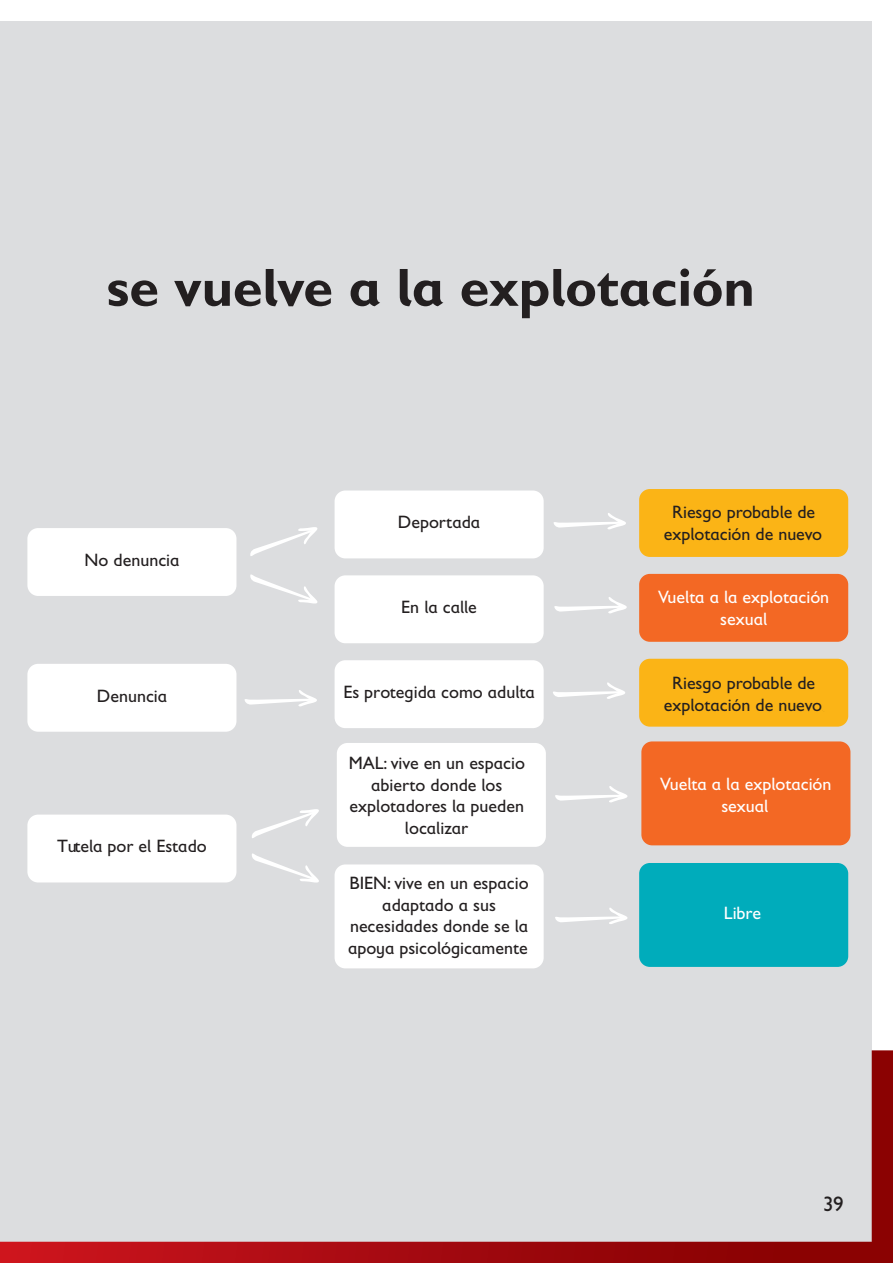
<style>
.page{position:relative;width:893px;height:1263px;background:#fff}
.page>*{position:absolute;margin:0;border:0;box-sizing:border-box;transform-origin:0 0}
.t1{font:700 54px "Gill Sans Infant Std";letter-spacing:-.005em;color:#231f20}
.t2{font:21px "Gill Sans Infant Std";color:#231f20}
.t3{font:18px/21.6px "Gill Sans Infant Std";color:#231f20;text-align:center}
.t4{font:18px/21.6px "Gill Sans Infant Std";color:#fff;text-align:center}
</style>
<div class="page">
<div style="left:0;top:21px;width:872px;height:1221px;background:#dcdddf"></div>
<div style="left:27px;top:528px;width:209px;height:68px;background:#fff;border-radius:11px"></div>
<div style="left:27px;top:664px;width:209px;height:68px;background:#fff;border-radius:11px"></div>
<div style="left:27px;top:814px;width:209px;height:68px;background:#fff;border-radius:11px"></div>
<svg style="left:250px;top:527px;width:67px;height:29px"></svg>
<svg style="left:250px;top:574px;width:67px;height:30px"></svg>
<svg style="left:245px;top:690px;width:72px;height:17px"></svg>
<svg style="left:252px;top:809px;width:67px;height:29px"></svg>
<svg style="left:252px;top:853px;width:67px;height:30px"></svg>
<div style="left:335px;top:490px;width:209px;height:68px;background:#fff;border-radius:11px"></div>
<div style="left:335px;top:575px;width:209px;height:68px;background:#fff;border-radius:11px"></div>
<div style="left:335px;top:660px;width:209px;height:68px;background:#fff;border-radius:11px"></div>
<div style="left:337px;top:743px;width:209px;height:104px;background:#fff;border-radius:11px"></div>
<div style="left:335px;top:864px;width:209px;height:104px;background:#fff;border-radius:11px"></div>
<div style="left:639px;top:489px;width:209px;height:68px;background:#fbb416;border-radius:11px"></div>
<div style="left:639px;top:574px;width:209px;height:68px;background:#f36824;border-radius:11px"></div>
<div style="left:639px;top:659px;width:209px;height:68px;background:#fbb416;border-radius:11px"></div>
<div style="left:641px;top:741px;width:209px;height:104px;background:#f36824;border-radius:11px"></div>
<div style="left:639px;top:863px;width:209px;height:104px;background:#00acbb;border-radius:11px"></div>
<svg style="left:554px;top:513px;width:72px;height:17px"></svg>
<svg style="left:554px;top:597px;width:73px;height:17px"></svg>
<svg style="left:553px;top:682px;width:72px;height:17px"></svg>
<svg style="left:555px;top:786px;width:73px;height:17px"></svg>
<svg style="left:555px;top:908px;width:73px;height:16px"></svg>
<svg style="left:0;top:1050px;width:893px;height:213px"></svg>
<h1 class="t1" style="left:106px;top:256px;width:650px">se vuelve a la explotación</h1>
<p class="t3" style="left:85px;top:549px;width:96px">No denuncia</p>
<p class="t3" style="left:97px;top:685px;width:72px">Denuncia</p>
<p class="t3" style="left:57px;top:835px;width:151px">Tutela por el Estado</p>
<p class="t3" style="left:398px;top:511px;width:84px">Deportada</p>
<p class="t3" style="left:401px;top:596px;width:77px">En la calle</p>
<p class="t3" style="left:343px;top:681px;width:193px">Es protegida como adulta</p>
<p class="t3" style="left:349px;top:752px;width:178px">MAL: vive en un espacio abierto donde los explotadores la pueden localizar</p>
<p class="t3" style="left:348px;top:872px;width:185px">BIEN: vive en un espacio adaptado a sus necesidades donde se la apoya psicológicamente.</p>
<p class="t3" style="left:664px;top:501px;width:164px">Riesgo probable de explotación de nuevo.</p>
<p class="t4" style="left:658px;top:586px;width:173px">Vuelta a la explotación sexual</p>
<p class="t3" style="left:664px;top:672px;width:164px">Riesgo probable de explotación de nuevo.</p>
<p class="t4" style="left:660px;top:773px;width:173px">Vuelta a la explotación sexual.</p>
<p class="t4" style="left:724px;top:902px;width:43px">Libre.</p>
<p class="t2" style="left:823px;top:1191px;width:22px">39</p>
</div>
